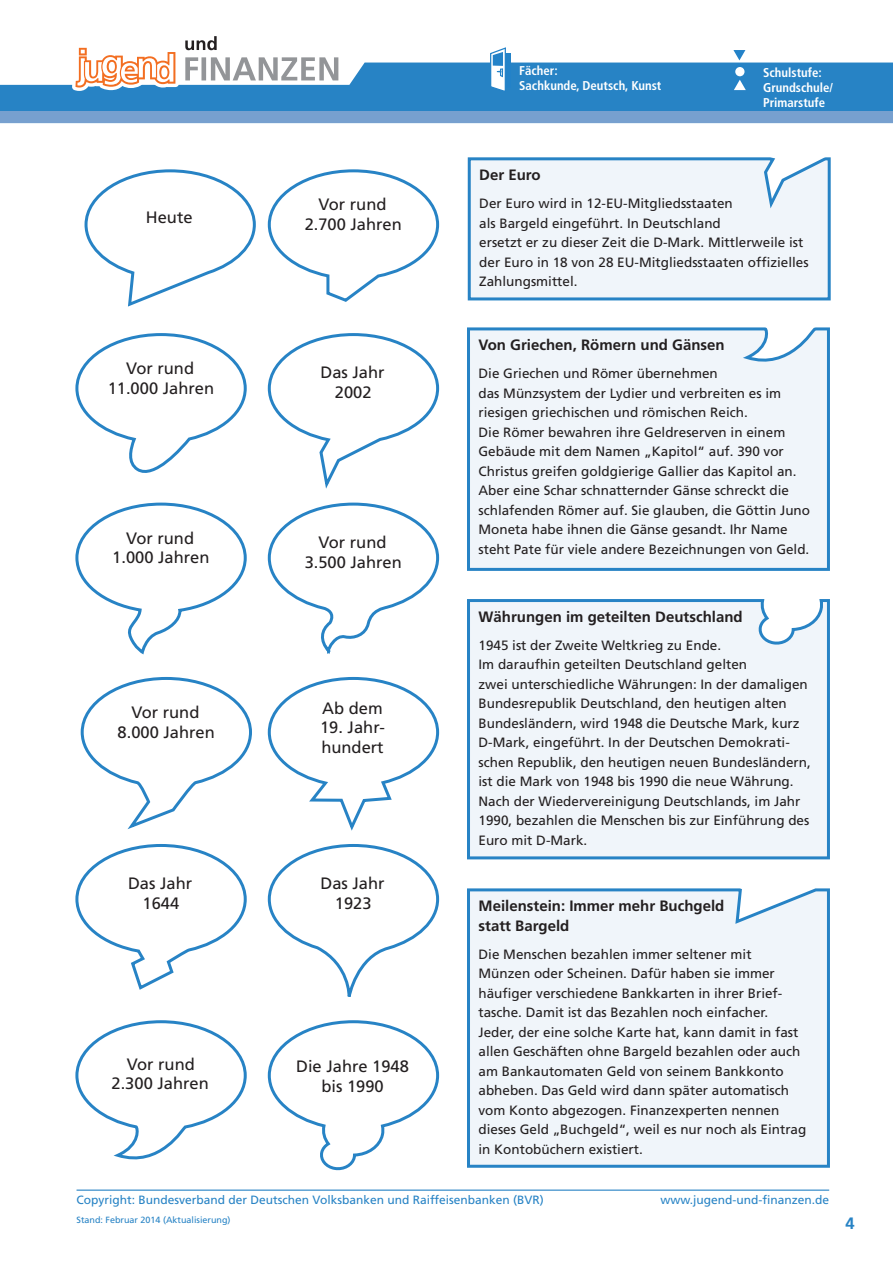
<style>
.page{position:relative;width:893px;height:1263px;background:#fff}
.page>*{position:absolute;margin:0;border:0;box-sizing:border-box;transform-origin:0 0}
.t1{font:16.5px/19.8px "Frutiger";color:#231f20;text-align:center}
.t2{font:700 16.5px "Frutiger";color:#2783c5}
.t3{font:700 15px/19.5px "Frutiger";color:#231f20}
.t4{font:13.5px/19.5px "Frutiger";color:#231f20}
.t5{font:700 condensed 12.75px/15.3px "Frutiger";color:#fff}
.t6{font:12px "Frutiger";color:#2783c5}
.t7{font:9px "Frutiger LT Std";color:#2783c5}
</style>
<div class="page">
<svg style="left:0;top:63px;width:893px;height:48px;background:#378cc9"></svg>
<div style="left:491px;top:53px;width:19px;height:35px;background:#2382c8"></div>
<svg style="left:489px;top:47px;width:18px;height:46px"></svg>
<hr style="left:77px;top:1189px;width:752px;height:2px;background:#2783c5">
<div style="left:735px;top:65px;width:9px;height:9px;background:#2382c8;border-radius:50%"></div>
<svg style="left:733px;top:50px;width:12px;height:10px"></svg>
<div style="left:735px;top:67px;width:9px;height:9px;background:#fff;border-radius:50%"></div>
<svg style="left:733px;top:77px;width:13px;height:13px"></svg>
<div style="left:0;top:111px;width:893px;height:12px;background:#77a0cf"></div>
<svg style="left:185px;top:57px;width:153px;height:23px"></svg>
<svg style="left:72px;top:47px;width:107px;height:44px"></svg>
<svg style="left:185px;top:36px;width:32px;height:14px"></svg>
<svg style="left:467px;top:327px;width:363px;height:244px"></svg>
<div style="left:467px;top:599px;width:363px;height:261px;background:#f0f5fa"></div>
<div style="left:467px;top:888px;width:363px;height:280px;background:#f0f5fa"></div>
<svg style="left:75px;top:333px;width:172px;height:140px"></svg>
<svg style="left:75px;top:502px;width:172px;height:153px"></svg>
<svg style="left:75px;top:844px;width:172px;height:146px"></svg>
<svg style="left:75px;top:1020px;width:172px;height:140px"></svg>
<svg style="left:267px;top:333px;width:173px;height:156px"></svg>
<svg style="left:267px;top:169px;width:173px;height:133px"></svg>
<svg style="left:267px;top:677px;width:173px;height:154px"></svg>
<svg style="left:267px;top:844px;width:173px;height:153px"></svg>
<svg style="left:267px;top:1020px;width:173px;height:151px"></svg>
<svg style="left:84px;top:169px;width:172px;height:138px"></svg>
<svg style="left:80px;top:677px;width:172px;height:153px"></svg>
<svg style="left:267px;top:502px;width:173px;height:152px"></svg>
<svg style="left:467px;top:157px;width:364px;height:144px"></svg>
<p class="t5" style="left:519px;top:63px;width:144px">Fächer:<br>Sachkunde, Deutsch, Kunst</p>
<p class="t5" style="left:763px;top:64px;width:71px">Schulstufe:<br>Grundschule/<br>Primarstufe</p>
<p class="t1" style="left:146px;top:207px;width:48px">Heute</p>
<p class="t1" style="left:305px;top:195px;width:99px">Vor rund<br>2.700 Jahren</p>
<p class="t3" style="left:479px;top:165px;width:63px">Der Euro</p>
<p class="t4" style="left:479px;top:194px;width:331px">Der Euro wird in 12-EU-Mitgliedsstaaten<br>als Bargeld eingeführt. In Deutschland<br>ersetzt er zu dieser Zeit die D-Mark. Mittlerweile ist der Euro in 18 von 28 EU-Mitgliedsstaaten offizielles Zahlungsmittel.</p>
<p class="t1" style="left:108px;top:358px;width:108px">Vor rund<br>11.000 Jahren</p>
<p class="t1" style="left:112px;top:528px;width:99px">Vor rund<br>1.000 Jahren</p>
<p class="t1" style="left:118px;top:702px;width:99px">Vor rund<br>8.000 Jahren</p>
<p class="t1" style="left:128px;top:873px;width:66px">Das Jahr<br>1644</p>
<p class="t1" style="left:112px;top:1054px;width:99px">Vor rund<br>2.300 Jahren</p>
<p class="t1" style="left:320px;top:363px;width:66px">Das Jahr<br>2002</p>
<p class="t1" style="left:305px;top:532px;width:99px">Vor rund<br>3.500 Jahren</p>
<p class="t1" style="left:322px;top:698px;width:62px">Ab dem</p>
<p class="t1" style="left:320px;top:718px;width:66px;text-align:left">19. Jahr&shy;hundert</p>
<p class="t1" style="left:320px;top:873px;width:66px">Das Jahr<br>1923</p>
<p class="t1" style="left:296px;top:1056px;width:114px">Die Jahre 1948 bis 1990</p>
<p class="t3" style="left:478px;top:335px;width:248px">Von Griechen, Römern und Gänsen</p>
<p class="t4" style="left:478px;top:364px;width:333px">Die Griechen und Römer übernehmen<br>das Münzsystem der Lydier und verbreiten es im riesigen griechischen und römischen Reich.<br>Die Römer bewahren ihre Geldreserven in einem Gebäude mit dem Namen „Kapitol“ auf. 390 vor Christus greifen goldgierige Gallier das Kapitol an.<br>Aber eine Schar schnatternder Gänse schreckt die schlafenden Römer auf. Sie glauben, die Göttin Juno Moneta habe ihnen die Gänse gesandt. Ihr Name steht Pate für viele andere Bezeichnungen von Geld.</p>
<p class="t3" style="left:478px;top:607px;width:266px">Währungen im geteilten Deutschland</p>
<p class="t4" style="left:478px;top:635px;width:334px">1945 ist der Zweite Weltkrieg zu Ende.<br>Im daraufhin geteilten Deutschland gelten<br>zwei unterschiedliche Währungen: In der damaligen Bundesrepublik Deutschland, den heutigen alten Bundesländern, wird 1948 die Deutsche Mark, kurz D-Mark, eingeführt. In der Deutschen Demokrati&shy;schen Republik, den heutigen neuen Bundesländern, ist die Mark von 1948 bis 1990 die neue Währung.<br>Nach der Wiedervereinigung Deutschlands, im Jahr 1990, bezahlen die Menschen bis zur Einführung des Euro mit D-Mark.</p>
<p class="t3" style="left:478px;top:896px;width:247px">Meilenstein: Immer mehr Buchgeld statt Bargeld</p>
<p class="t4" style="left:478px;top:944px;width:329px">Die Menschen bezahlen immer seltener mit Münzen oder Scheinen. Dafür haben sie immer häufiger verschiedene Bankkarten in ihrer Brief&shy;tasche. Damit ist das Bezahlen noch einfacher.<br>Jeder, der eine solche Karte hat, kann damit in fast allen Geschäften ohne Bargeld bezahlen oder auch am Bankautomaten Geld von seinem Bankkonto abheben. Das Geld wird dann später automatisch vom Konto abgezogen. Finanzexperten nennen dieses Geld „Buchgeld“, weil es nur noch als Eintrag in Kontobüchern existiert.</p>
<p class="t6" style="left:77px;top:1193px;width:469px">Copyright: Bundesverband der Deutschen Volksbanken und Raiffeisenbanken (BVR)</p>
<p class="t7" style="left:77px;top:1215px;width:156px">Stand: Februar 2014 (Aktualisierung)</p>
<p class="t6" style="left:660px;top:1193px;width:170px">www.jugend-und-finanzen.de</p>
<p class="t2" style="left:845px;top:1213px;width:11px">4</p>
</div>
